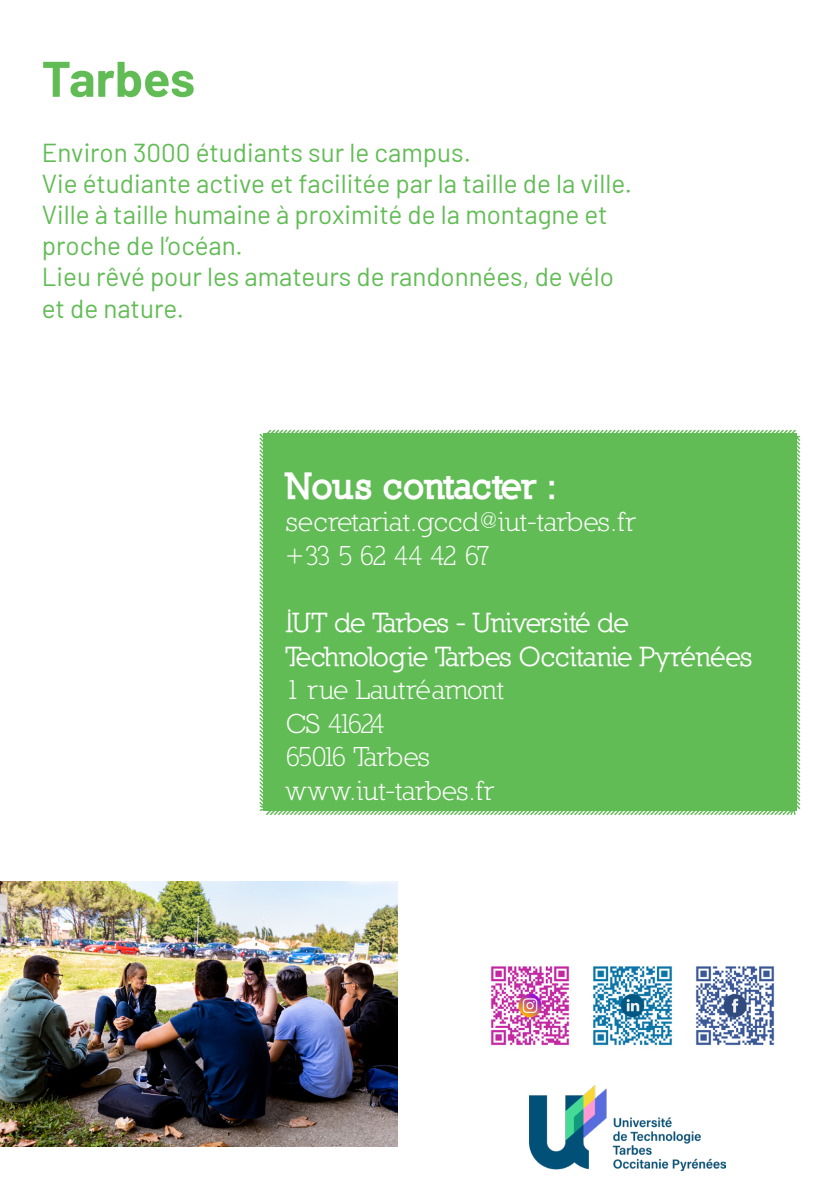
<style>
.page{position:relative;width:840px;height:1191px;background:#fff}
.page>*{position:absolute;margin:0;border:0;box-sizing:border-box;transform-origin:0 0}
.t1{font:700 50px "Barlow";letter-spacing:-.005em;color:#62bc55}
.t2{font:900 36px "Nilland";letter-spacing:-.035em;color:#fff}
.t3{font:700 28px/33.6px "Nilland";letter-spacing:-.03em;color:#fff}
.t4{font:28px "Nilland";color:#fff}
.t5{font:28px "Nilland";letter-spacing:-.03em;color:#fff}
.t6{font:28px "Nilland";letter-spacing:-.05em;color:#fff}
.t7{font:26px/31.2px "Barlow";color:#62bc55}
</style>
<div class="page">
<img style="left:0;top:882px;width:397px;height:264px">
<img style="left:696px;top:966px;width:79px;height:80px">
<img style="left:491px;top:966px;width:79px;height:80px">
<img style="left:593px;top:966px;width:80px;height:80px">
<img style="left:529px;top:1085px;width:196px;height:85px">
<div style="left:259px;top:429px;width:542px;height:387px;background:#62bc55"></div>
<p class="t1" style="left:42px;top:42px;width:155px">Tarbes</p>
<p class="t7" style="left:42px;top:135px;width:430px">Environ 3000 étudiants sur le campus.</p>
<p class="t7" style="left:42px;top:166px;width:591px">Vie étudiante active et facilitée par la taille de la ville.</p>
<p class="t7" style="left:42px;top:197px;width:567px">Ville à taille humaine à proximité de la montagne et proche de l’océan.</p>
<p class="t7" style="left:42px;top:259px;width:573px">Lieu rêvé pour les amateurs de randonnées, de vélo et de nature.</p>
<p class="t2" style="left:285px;top:462px;width:273px">Nous contacter :</p>
<p class="t4" style="left:285px;top:505px;width:352px">secretariat.gccd@iut-tarbes.fr</p>
<p class="t5" style="left:285px;top:539px;width:207px">+33 5 62 44 42 67</p>
<p class="t3" style="left:285px;top:605px;width:468px">IUT de Tarbes - Université de<br>Technologie Tarbes Occitanie Pyrénées</p>
<p class="t5" style="left:285px;top:673px;width:220px">1 rue Lautréamont</p>
<p class="t5" style="left:285px;top:707px;width:101px">CS 41624</p>
<p class="t6" style="left:285px;top:740px;width:146px">65016 Tarbes</p>
<p class="t4" style="left:285px;top:774px;width:211px">www.iut-tarbes.fr</p>
</div>
